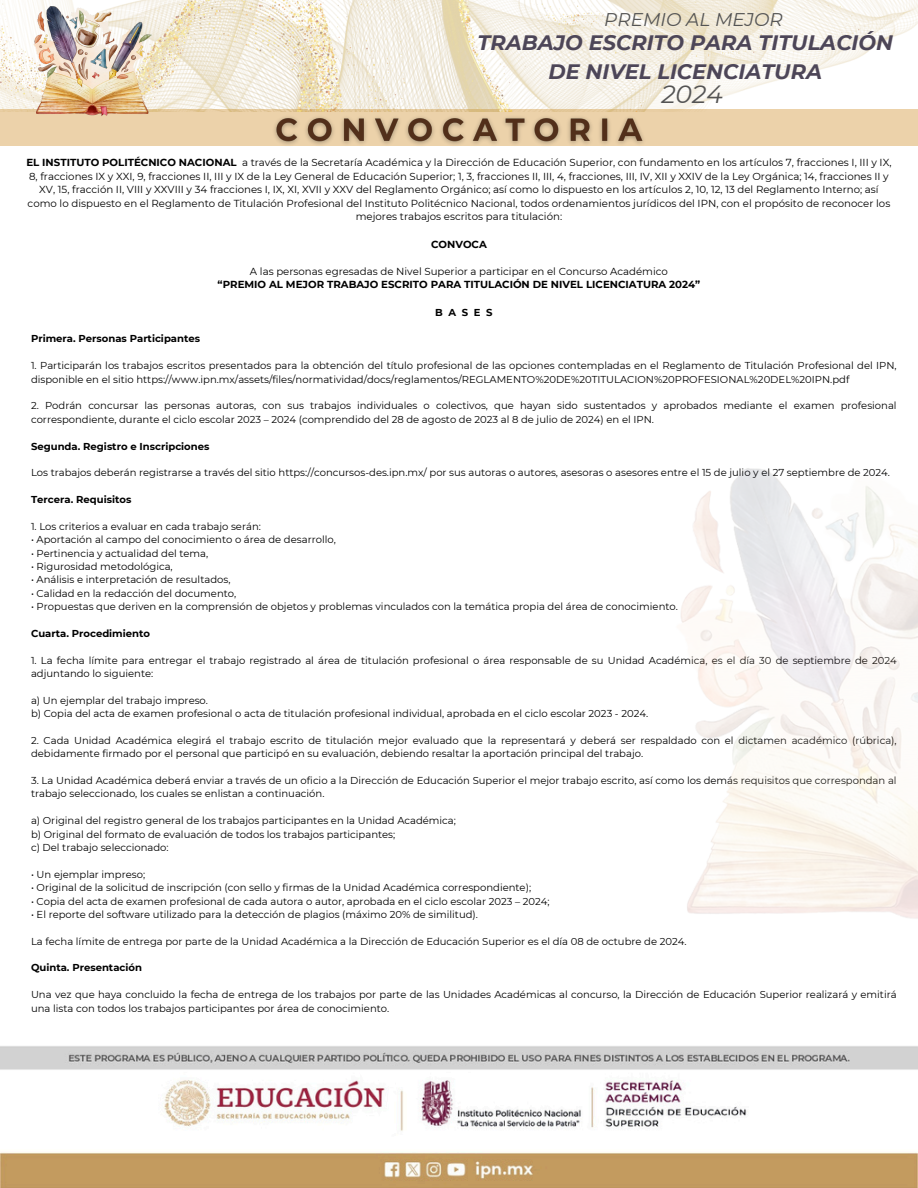
<style>
.page{position:relative;width:918px;height:1188px;background:#fff}
.page>*{position:absolute;margin:0;border:0;box-sizing:border-box;transform-origin:0 0}
.t1{font:italic 25.05px "Montserrat";color:#545454}
.t2{font:italic 700 20.85px/29.2px "Montserrat";color:#4d4658;text-align:center}
.t3{font:italic 18.3px "Montserrat";color:#545454}
.t4{font:10.2px/13.6px "Montserrat";color:#000;text-align:center}
.t5{font:700 10.2px "Montserrat";color:#000}
.t6{font:10.05px/13.4px "Montserrat";color:#000}
.t7{font:700 10.05px "Montserrat";color:#000}
.s1{font-weight:700}
</style>
<div class="page">
<div style="left:0;top:109px;width:918px;height:37px;background:#ecd2aa"></div>
<img style="left:0;top:1046px;width:918px;height:142px">
<img style="left:269px;top:111px;width:376px;height:34px">
<img style="left:0;top:0;width:918px;height:111px">
<img style="left:24px;top:0;width:137px;height:116px">
<img style="left:681px;top:468px;width:237px;height:451px">
<p class="t3" style="left:604px;top:9px;width:180px">PREMIO AL MEJOR</p>
<h5 class="t2" style="left:478px;top:27px;width:417px">TRABAJO ESCRITO PARA TITULACIÓN<br>DE NIVEL LICENCIATURA</h5>
<p class="t1" style="left:661px;top:79px;width:63px">2024</p>
<h4 class="t4" style="left:26px;top:156px;width:867px"><span class="s1">EL INSTITUTO POLITÉCNICO NACIONAL</span> a través de la Secretaría Académica y la Dirección de Educación Superior, con fundamento en los artículos 7, fracciones I, III y IX, 8, fracciones IX y XXI, 9, fracciones II, III y IX de la Ley General de Educación Superior; 1, 3, fracciones II, III, 4, fracciones, III, IV, XII y XXIV de la Ley Orgánica; 14, fracciones II y XV, 15, fracción II, VIII y XXVIII y 34 fracciones I, IX, XI, XVII y XXV del Reglamento Orgánico; así como lo dispuesto en los artículos 2, 10, 12, 13 del Reglamento Interno; así como lo dispuesto en el Reglamento de Titulación Profesional del Instituto Politécnico Nacional, todos ordenamientos jurídicos del IPN, con el propósito de reconocer los mejores trabajos escritos para titulación:</h4>
<h3 class="t5" style="left:431px;top:238px;width:57px">CONVOCA</h3>
<h2 class="t4" style="left:250px;top:264px;width:419px">A las personas egresadas de Nivel Superior a participar en el Concurso Académico</h2>
<p class="t5" style="left:218px;top:279px;width:484px">“PREMIO AL MEJOR TRABAJO ESCRITO PARA TITULACIÓN DE NIVEL LICENCIATURA 2024”</p>
<p class="t7" style="left:435px;top:306px;width:59px">BASES</p>
<h5 class="t7" style="left:31px;top:333px;width:171px">Primera. Personas Participantes</h5>
<h6 class="t6" style="left:31px;top:359px;width:867px">1. Participarán los trabajos escritos presentados para la obtención del título profesional de las opciones contempladas en el Reglamento de Titulación Profesional del IPN, disponible en el sitio https://www.ipn.mx/assets/files/normatividad/docs/reglamentos/REGLAMENTO%20DE%20TITULACION%20PROFESIONAL%20DEL%20IPN.pdf</h6>
<p class="t6" style="left:31px;top:399px;width:867px">2. Podrán concursar las personas autoras, con sus trabajos individuales o colectivos, que hayan sido sustentados y aprobados mediante el examen profesional correspondiente, durante el ciclo escolar 2023 – 2024 (comprendido del 28 de agosto de 2023 al 8 de julio de 2024) en el IPN.</p>
<p class="t7" style="left:31px;top:440px;width:180px">Segunda. Registro e Inscripciones</p>
<h6 class="t6" style="left:31px;top:466px;width:861px">Los trabajos deberán registrarse a través del sitio https://concursos-des.ipn.mx/ por sus autoras o autores, asesoras o asesores entre el 15 de julio y el 27 septiembre de 2024.</h6>
<p class="t7" style="left:31px;top:493px;width:102px">Tercera. Requisitos</p>
<h6 class="t6" style="left:31px;top:520px;width:231px">1. Los criterios a evaluar en cada trabajo serán:</h6>
<p class="t6" style="left:31px;top:533px;width:306px">• Aportación al campo del conocimiento o área de desarrollo,</p>
<p class="t6" style="left:31px;top:546px;width:179px">• Pertinencia y actualidad del tema,</p>
<p class="t6" style="left:31px;top:560px;width:143px">• Rigurosidad metodológica,</p>
<p class="t6" style="left:31px;top:573px;width:201px">• Análisis e interpretación de resultados,</p>
<p class="t6" style="left:31px;top:586px;width:207px">• Calidad en la redacción del documento,</p>
<p class="t6" style="left:31px;top:600px;width:648px">• Propuestas que deriven en la comprensión de objetos y problemas vinculados con la temática propia del área de conocimiento.</p>
<p class="t7" style="left:31px;top:627px;width:121px">Cuarta. Procedimiento</p>
<h6 class="t6" style="left:31px;top:653px;width:867px">1. La fecha límite para entregar el trabajo registrado al área de titulación profesional o área responsable de su Unidad Académica, es el día 30 de septiembre de 2024 adjuntando lo siguiente:</h6>
<p class="t6" style="left:31px;top:694px;width:179px">a) Un ejemplar del trabajo impreso.</p>
<p class="t6" style="left:31px;top:707px;width:619px">b) Copia del acta de examen profesional o acta de titulación profesional individual, aprobada en el ciclo escolar 2023 - 2024.</p>
<p class="t6" style="left:31px;top:734px;width:867px">2. Cada Unidad Académica elegirá el trabajo escrito de titulación mejor evaluado que la representará y deberá ser respaldado con el dictamen académico (rúbrica), debidamente firmado por el personal que participó en su evaluación, debiendo resaltar la aportación principal del trabajo.</p>
<p class="t6" style="left:31px;top:774px;width:867px">3. La Unidad Académica deberá enviar a través de un oficio a la Dirección de Educación Superior el mejor trabajo escrito, así como los demás requisitos que correspondan al trabajo seleccionado, los cuales se enlistan a continuación.</p>
<p class="t6" style="left:31px;top:814px;width:426px">a) Original del registro general de los trabajos participantes en la Unidad Académica;</p>
<p class="t6" style="left:31px;top:827px;width:366px">b) Original del formato de evaluación de todos los trabajos participantes;</p>
<p class="t6" style="left:31px;top:841px;width:139px">c) Del trabajo seleccionado:</p>
<p class="t6" style="left:31px;top:868px;width:116px">• Un ejemplar impreso;</p>
<p class="t6" style="left:31px;top:881px;width:502px">• Original de la solicitud de inscripción (con sello y firmas de la Unidad Académica correspondiente);</p>
<p class="t6" style="left:31px;top:894px;width:520px">• Copia del acta de examen profesional de cada autora o autor, aprobada en el ciclo escolar 2023 – 2024;</p>
<p class="t6" style="left:31px;top:908px;width:449px">• El reporte del software utilizado para la detección de plagios (máximo 20% de similitud).</p>
<p class="t6" style="left:31px;top:934px;width:657px">La fecha límite de entrega por parte de la Unidad Académica a la Dirección de Educación Superior es el día 08 de octubre de 2024.</p>
<p class="t7" style="left:31px;top:962px;width:112px">Quinta. Presentación</p>
<h6 class="t6" style="left:31px;top:988px;width:867px">Una vez que haya concluido la fecha de entrega de los trabajos por parte de las Unidades Académicas al concurso, la Dirección de Educación Superior realizará y emitirá una lista con todos los trabajos participantes por área de conocimiento.</h6>
</div>
